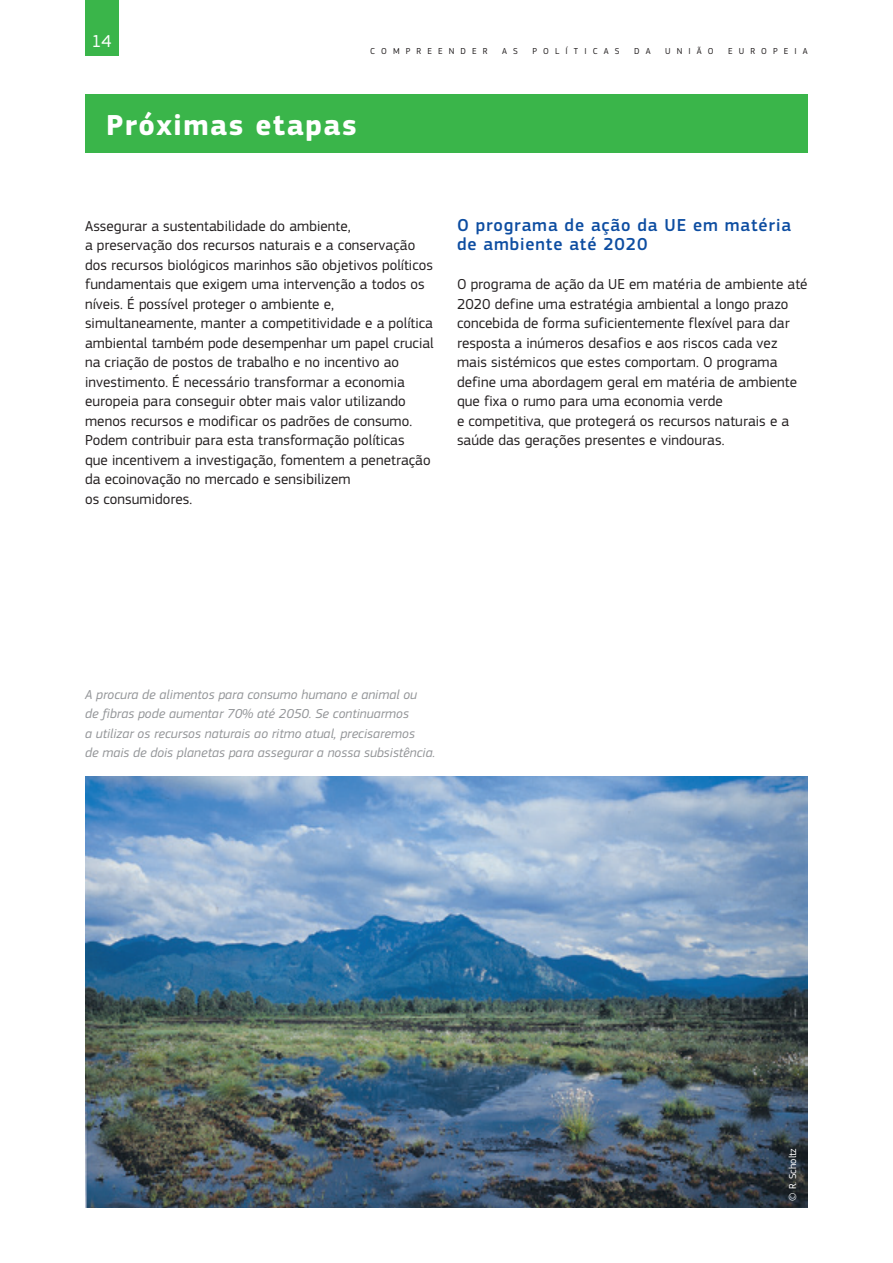
<style>
.page{position:relative;width:893px;height:1263px;background:#fff}
.page>*{position:absolute;margin:0;border:0;box-sizing:border-box;transform-origin:0 0}
.Heading01_neg{font:700 30px "EC Square Sans Pro";letter-spacing:.05em;color:#fff}
.Heading03{font:500 18px/19.5px "EC Square Sans Pro";letter-spacing:.05em;color:#0d4da1}
.t1{font:18px "EC Square Sans Pro";color:#fff}
.BodyText{font:15px/19.5px "EC Square Sans Pro";letter-spacing:.005em;color:#231f20}
.legende_L{font:italic 13.5px/19.5px "EC Square Sans Pro";letter-spacing:.005em;color:#939598}
.copyright{font:10.5px "EC Square Sans Pro";color:#fff}
.t2{font:9px "EC Square Sans Pro";letter-spacing:.68em;color:#231f20}
</style>
<div class="page">
<div style="left:85px;top:0;width:33px;height:55px;background:#3ab54a"></div>
<div style="left:85px;top:94px;width:723px;height:59px;background:#3ab54a"></div>
<img style="left:85px;top:777px;width:723px;height:431px">
<p class="t1" style="left:92px;top:30px;width:22px">14</p>
<p class="t2" style="left:370px;top:45px;width:119px">COMPREENDER</p>
<p class="t2" style="left:502px;top:45px;width:17px">A S</p>
<p class="t2" style="left:532px;top:45px;width:89px">POLÍTICAS</p>
<p class="t2" style="left:634px;top:45px;width:18px">D A</p>
<p class="t2" style="left:665px;top:45px;width:50px">UNIÃO</p>
<p class="t2" style="left:728px;top:45px;width:81px">EUROPEIA</p>
<p class="Heading01_neg" style="left:106px;top:107px;width:252px">Próximas etapas</p>
<p class="BodyText" style="left:85px;top:216px;width:350px">Assegurar a sustentabilidade do ambiente,<br>a preservação dos recursos naturais e a conservação dos recursos biológicos marinhos são objetivos políticos fundamentais que exigem uma intervenção a todos os níveis. É possível proteger o ambiente e, simultaneamente, manter a competitividade e a política ambiental também pode desempenhar um papel crucial na criação de postos de trabalho e no incentivo ao investimento. É necessário transformar a economia europeia para conseguir obter mais valor utilizando menos recursos e modificar os padrões de consumo.<br>Podem contribuir para esta transformação políticas<br>que incentivem a investigação, fomentem a penetração da ecoinovação no mercado e sensibilizem<br>os consumidores.</p>
<p class="Heading03" style="left:457px;top:215px;width:336px">O programa de ação da UE em matéria de ambiente até 2020</p>
<p class="BodyText" style="left:457px;top:275px;width:352px">O programa de ação da UE em matéria de ambiente até 2020 define uma estratégia ambiental a longo prazo concebida de forma suficientemente flexível para dar resposta a inúmeros desafios e aos riscos cada vez mais sistémicos que estes comportam. O programa define uma abordagem geral em matéria de ambiente que fixa o rumo para uma economia verde<br>e competitiva, que protegerá os recursos naturais e a saúde das gerações presentes e vindouras.</p>
<p class="legende_L" style="left:85px;top:685px;width:352px">A procura de alimentos para consumo humano e animal ou<br>de fibras pode aumentar 70% até 2050. Se continuarmos<br>a utilizar os recursos naturais ao ritmo atual, precisaremos<br>de mais de dois planetas para assegurar a nossa subsistência.</p>
<p class="copyright" style="left:786px;top:1200px;width:54px;rotate:-90deg">© R. Scholtz</p>
</div>
